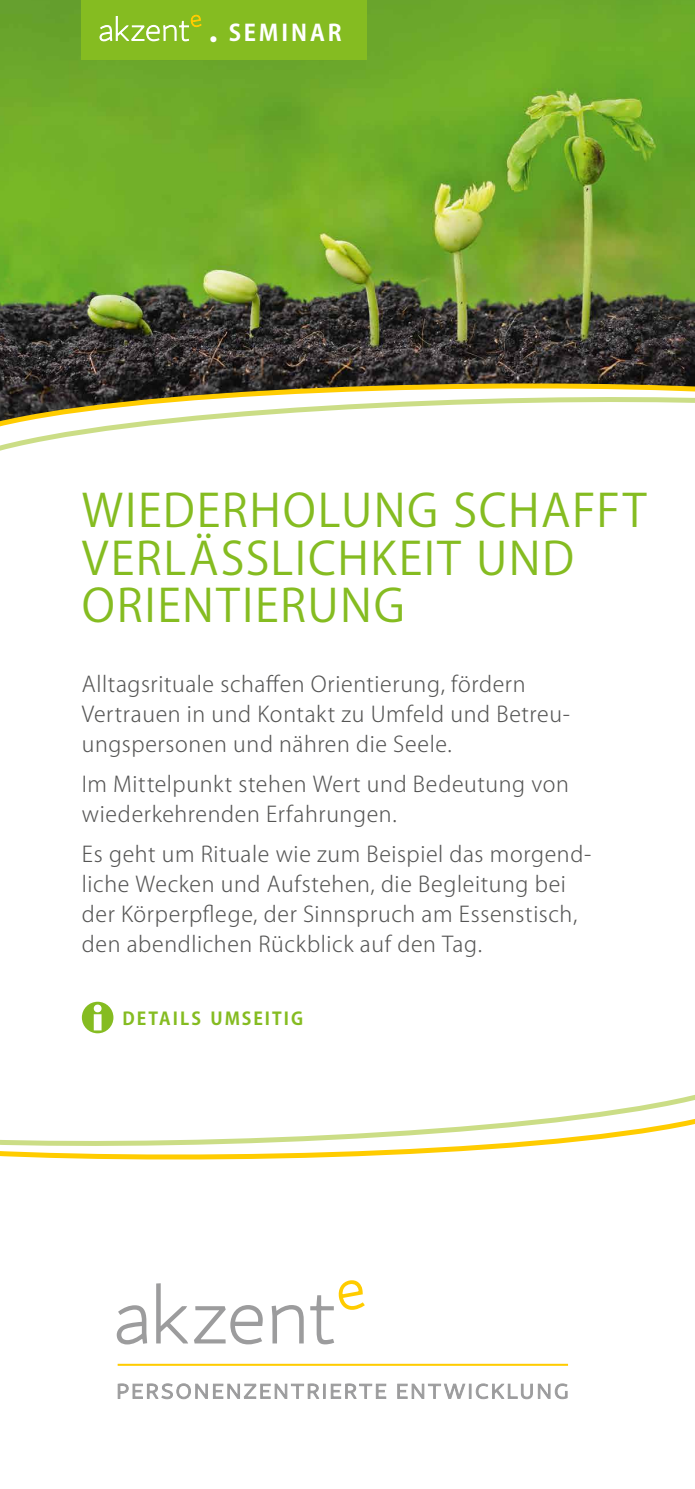
<style>
.page{position:relative;width:695px;height:1489px;background:#fff}
.page>*{position:absolute;margin:0;border:0;box-sizing:border-box;transform-origin:0 0}
.t1{font:45px/47.5px "Koz Go Pr 6 N";letter-spacing:.035em;color:#85bc21}
.t2{font:700 22.5px "Koz Go Pr 6 N";letter-spacing:.13em;color:#fff}
.t3{font:300 21.5px/30px "Koz Go Pr 6 N";letter-spacing:.03em;color:#565655}
.t4{font:700 17.5px "Koz Go Pr 6 N";letter-spacing:.115em;color:#85bc21}
</style>
<div class="page">
<img style="left:0;top:0;width:694px;height:379px">
<svg style="left:0;top:379px;width:694px;height:18px"></svg>
<svg style="left:0;top:397px;width:694px;height:54px"></svg>
<svg style="left:0;top:1145px;width:541px;height:15px"></svg>
<svg style="left:0;top:1014px;width:694px;height:131px"></svg>
<div style="left:82px;top:0;width:285px;height:60px;background:#85bc21"></div>
<svg style="left:99px;top:14px;width:103px;height:28px"></svg>
<svg style="left:116px;top:1305px;width:32px;height:40px"></svg>
<svg style="left:156px;top:1283px;width:107px;height:62px"></svg>
<svg style="left:117px;top:1383px;width:269px;height:16px"></svg>
<svg style="left:397px;top:1383px;width:170px;height:17px"></svg>
<hr style="left:118px;top:1363px;width:450px;height:2px;background:#fc0">
<svg style="left:271px;top:1280px;width:94px;height:65px"></svg>
<div style="left:82px;top:1001px;width:31px;height:32px;background:#85bc21;border-radius:50%"></div>
<svg style="left:94px;top:1004px;width:7px;height:26px"></svg>
<p class="t2" style="left:209px;top:20px;width:134px">• SEMINAR</p>
<h1 class="t1" style="left:82px;top:488px;width:566px">WIEDERHOLUNG SCHAFFT<br>VERLÄSSLICHKEIT UND<br>ORIENTIERUNG</h1>
<p class="t3" style="left:82px;top:669px;width:489px">Alltagsrituale schaffen Orientierung, fördern<br>Vertrauen in und Kontakt zu Umfeld und Betreu&shy;ungspersonen und nähren die Seele.</p>
<p class="t3" style="left:82px;top:769px;width:488px">Im Mittelpunkt stehen Wert und Bedeutung von wiederkehrenden Erfahrungen.</p>
<p class="t3" style="left:82px;top:839px;width:511px">Es geht um Rituale wie zum Beispiel das morgend&shy;liche Wecken und Aufstehen, die Begleitung bei der Körperpflege, der Sinnspruch am Essenstisch, den abendlichen Rückblick auf den Tag.</p>
<p class="t4" style="left:122px;top:1008px;width:182px">DETAILS UMSEITIG</p>
</div>
